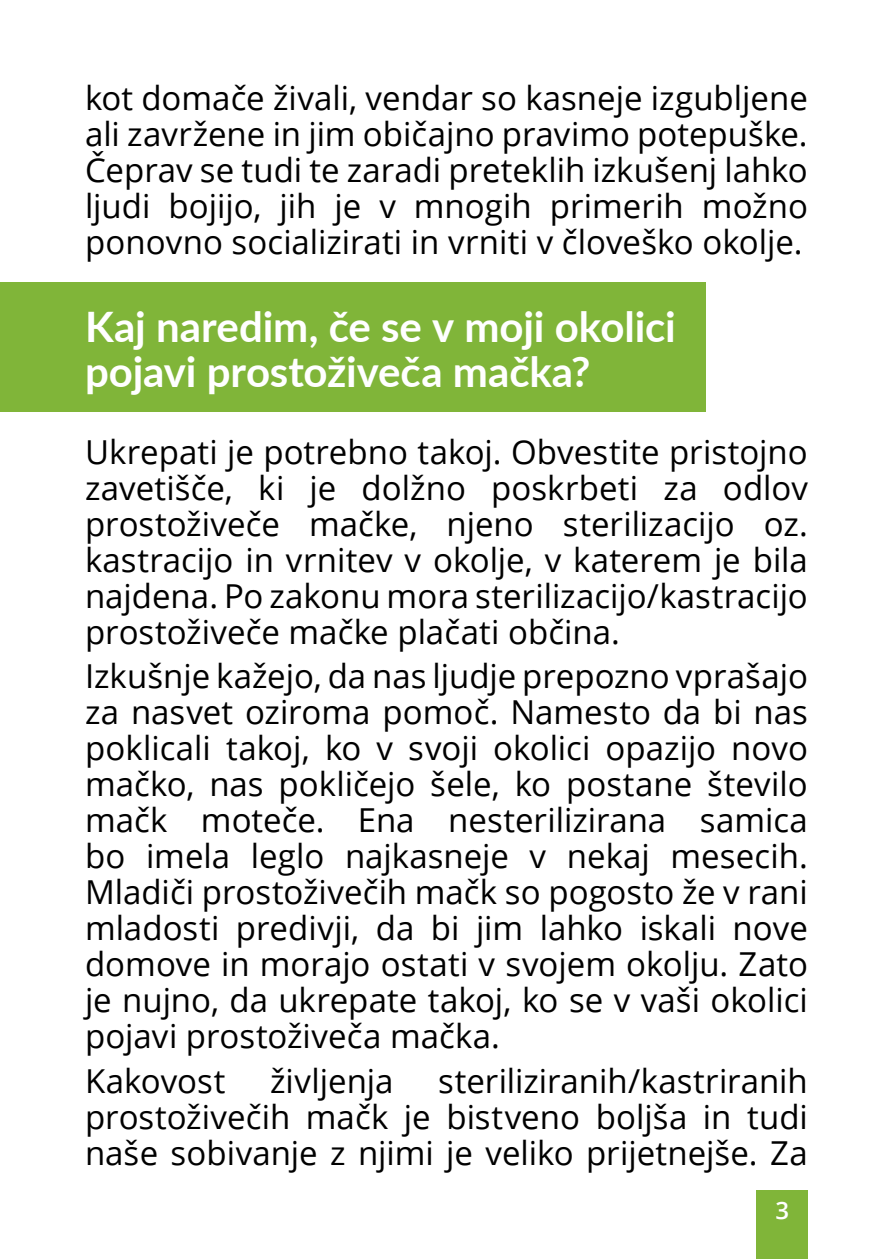
<style>
.page{position:relative;width:893px;height:1259px;background:#fff}
.page>*{position:absolute;margin:0;border:0;box-sizing:border-box;transform-origin:0 0}
.t1{font:700 42px/45px "Lato";letter-spacing:-.005em;color:#fff}
.t2{font:33px/36px "Open Sans";color:#000;text-align:justify}
.t3{font:600 24px "Open Sans";color:#fff}
</style>
<div class="page">
<div style="left:757px;top:1191px;width:51px;height:68px;background:#80b539"></div>
<div style="left:0;top:283px;width:706px;height:129px;background:#80b539"></div>
<p class="t2" style="left:85px;top:79px;width:724px">kot domače živali, vendar so kasneje izgubljene ali zavržene in jim običajno pravimo potepuške.<br>Čeprav se tudi te zaradi preteklih izkušenj lahko ljudi bojijo, jih je v mnogih primerih možno ponovno socializirati in vrniti v človeško okolje.</p>
<p class="t1" style="left:85px;top:302px;width:592px">Kaj naredim, če se v moji okolici pojavi prostoživeča mačka?</p>
<p class="t2" style="left:85px;top:433px;width:724px">Ukrepati je potrebno takoj. Obvestite pristojno zavetišče, ki je dolžno poskrbeti za odlov prostoživeče mačke, njeno sterilizacijo oz. kastracijo in vrnitev v okolje, v katerem je bila najdena. Po zakonu mora sterilizacijo/kastracijo prostoživeče mačke plačati občina.</p>
<p class="t2" style="left:85px;top:657px;width:724px">Izkušnje kažejo, da nas ljudje prepozno vprašajo za nasvet oziroma pomoč. Namesto da bi nas poklicali takoj, ko v svoji okolici opazijo novo mačko, nas pokličejo šele, ko postane število mačk moteče. Ena nesterilizirana samica bo imela leglo najkasneje v nekaj mesecih.<br>Mladiči prostoživečih mačk so pogosto že v rani mladosti predivji, da bi jim lahko iskali nove domove in morajo ostati v svojem okolju. Zato je nujno, da ukrepate takoj, ko se v vaši okolici pojavi prostoživeča mačka.</p>
<p class="t2" style="left:85px;top:1062px;width:142px">Kakovost</p>
<p class="t2" style="left:270px;top:1062px;width:125px">življenja</p>
<p class="t2" style="left:85px;top:1062px;width:724px;text-indent:353px">steriliziranih/kastriranih prostoživečih mačk je bistveno boljša in tudi naše sobivanje z njimi je veliko prijetnejše. Za</p>
<p class="t3" style="left:776px;top:1194px;width:15px">3</p>
</div>
